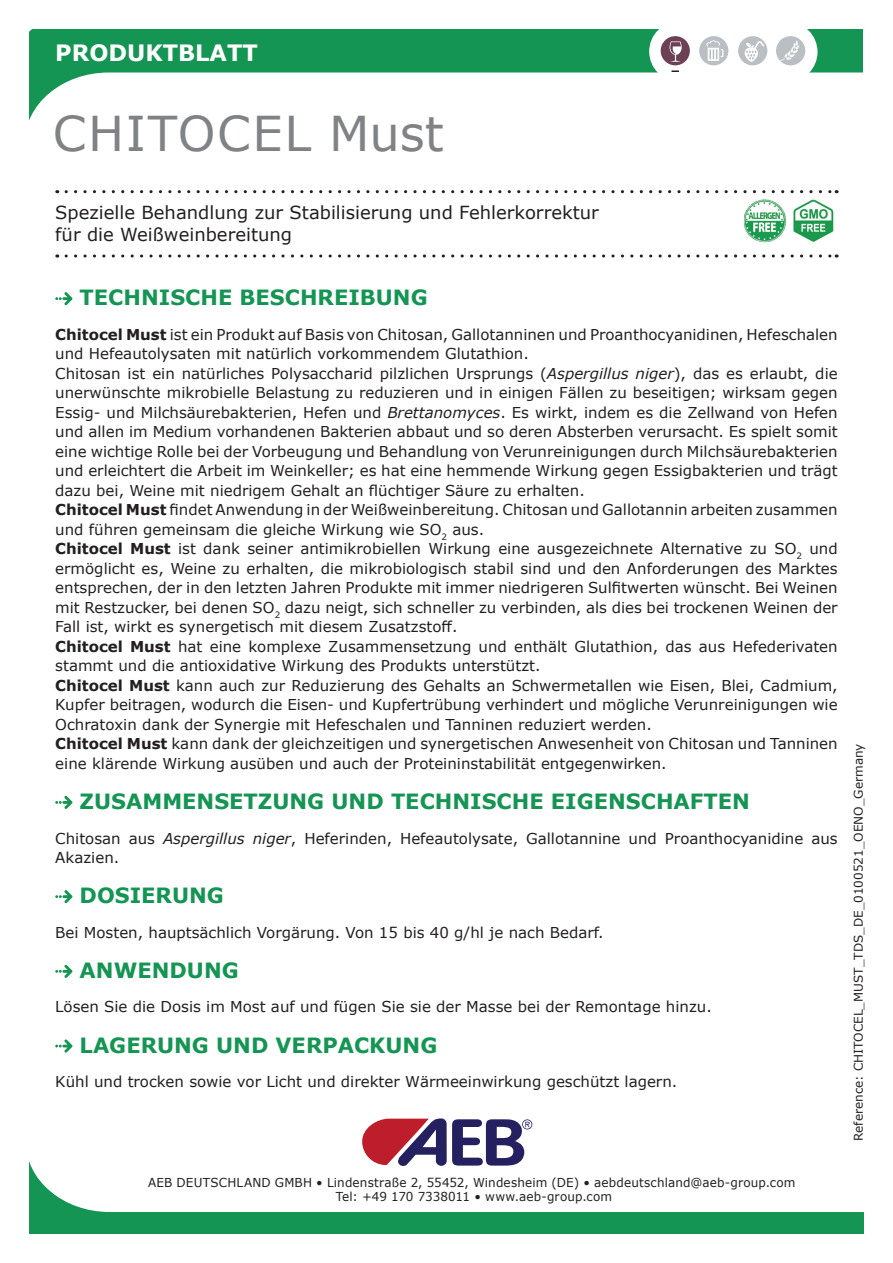
<style>
.page{position:relative;width:893px;height:1263px;background:#fff}
.page>*{position:absolute;margin:0;border:0;box-sizing:border-box;transform-origin:0 0}
.t1{font:48px "Verdana";letter-spacing:.035em;color:#808285}
.t2{font:700 22.5px "Verdana";color:#fff}
.t3{font:700 21px "Verdana";color:#159553}
.t4{font:18px/21.6px "Verdana";color:#231f20}
.t5{font:15px/19.5px "Verdana";color:#231f20}
.t6{font:12.3px/14.9px "Verdana";letter-spacing:.01em;color:#231f20;text-align:center}
.t7{font:12px "Verdana";color:#231f20}
.s1{font-weight:700}
.s2{font-style:italic}
</style>
<div class="page">
<svg style="left:30px;top:1164px;width:834px;height:69px"></svg>
<svg style="left:66px;top:190px;width:771px;height:3px"></svg>
<svg style="left:66px;top:254px;width:771px;height:4px"></svg>
<svg style="left:29px;top:30px;width:834px;height:91px"></svg>
<svg style="left:649px;top:21px;width:167px;height:61px"></svg>
<div style="left:650px;top:22px;width:167px;height:60px;background:#fff;border-radius:30px"></div>
<svg style="left:671px;top:70px;width:8px;height:2px"></svg>
<div style="left:776px;top:36px;width:29px;height:29px;background:#babfc3;border-radius:50%"></div>
<svg style="left:780px;top:40px;width:20px;height:21px"></svg>
<div style="left:738px;top:36px;width:29px;height:29px;background:#babfc3;border-radius:50%"></div>
<div style="left:661px;top:36px;width:29px;height:29px;background:#6c4156;border-radius:50%"></div>
<div style="left:699px;top:36px;width:29px;height:29px;background:#babfc3;border-radius:50%"></div>
<svg style="left:706px;top:40px;width:17px;height:21px"></svg>
<svg style="left:670px;top:41px;width:12px;height:21px"></svg>
<svg style="left:745px;top:41px;width:20px;height:21px"></svg>
<svg style="left:362px;top:1118px;width:170px;height:48px"></svg>
<svg style="left:55px;top:292px;width:17px;height:13px"></svg>
<svg style="left:55px;top:796px;width:17px;height:13px"></svg>
<svg style="left:55px;top:890px;width:17px;height:13px"></svg>
<svg style="left:55px;top:965px;width:17px;height:13px"></svg>
<svg style="left:55px;top:1039px;width:17px;height:13px"></svg>
<img style="left:744px;top:200px;width:90px;height:43px">
<h2 class="t2" style="left:55px;top:37px;width:204px">PRODUKTBLATT</h2>
<h1 class="t1" style="left:53px;top:101px;width:392px">CHITOCEL Must</h1>
<p class="t4" style="left:55px;top:202px;width:545px">Spezielle Behandlung zur Stabilisierung und Fehlerkorrektur für die Weißweinbereitung</p>
<h3 class="t3" style="left:80px;top:283px;width:350px">TECHNISCHE BESCHREIBUNG</h3>
<p class="t5" style="left:55px;top:324px;width:784px"><span class="s1">Chitocel Must</span> ist ein Produkt auf Basis von Chitosan, Gallotanninen und Proanthocyanidinen, Hefeschalen und Hefeautolysaten mit natürlich vorkommendem Glutathion.<br>Chitosan ist ein natürliches Polysaccharid pilzlichen Ursprungs (<span class="s2">Aspergillus niger</span>), das es erlaubt, die unerwünschte mikrobielle Belastung zu reduzieren und in einigen Fällen zu beseitigen; wirksam gegen Essig- und Milchsäurebakterien, Hefen und <span class="s2">Brettanomyces</span>. Es wirkt, indem es die Zellwand von Hefen und allen im Medium vorhandenen Bakterien abbaut und so deren Absterben verursacht. Es spielt somit eine wichtige Rolle bei der Vorbeugung und Behandlung von Verunreinigungen durch Milchsäurebakterien und erleichtert die Arbeit im Weinkeller; es hat eine hemmende Wirkung gegen Essigbakterien und trägt dazu bei, Weine mit niedrigem Gehalt an flüchtiger Säure zu erhalten.<br><span class="s1">Chitocel Must</span> findet Anwendung in der Weißweinbereitung. Chitosan und Gallotannin arbeiten zusammen und führen gemeinsam die gleiche Wirkung wie SO<sub>2</sub> aus.<br><span class="s1">Chitocel Must</span> ist dank seiner antimikrobiellen Wirkung eine ausgezeichnete Alternative zu SO<sub>2</sub> und ermöglicht es, Weine zu erhalten, die mikrobiologisch stabil sind und den Anforderungen des Marktes entsprechen, der in den letzten Jahren Produkte mit immer niedrigeren Sulfitwerten wünscht. Bei Weinen mit Restzucker, bei denen SO<sub>2</sub> dazu neigt, sich schneller zu verbinden, als dies bei trockenen Weinen der Fall ist, wirkt es synergetisch mit diesem Zusatzstoff.<br><span class="s1">Chitocel Must</span> hat eine komplexe Zusammensetzung und enthält Glutathion, das aus Hefederivaten stammt und die antioxidative Wirkung des Produkts unterstützt.<br><span class="s1">Chitocel Must</span> kann auch zur Reduzierung des Gehalts an Schwermetallen wie Eisen, Blei, Cadmium, Kupfer beitragen, wodurch die Eisen- und Kupfertrübung verhindert und mögliche Verunreinigungen wie Ochratoxin dank der Synergie mit Hefeschalen und Tanninen reduziert werden.<br><span class="s1">Chitocel Must</span> kann dank der gleichzeitigen und synergetischen Anwesenheit von Chitosan und Tanninen eine klärende Wirkung ausüben und auch der Proteininstabilität entgegenwirken.</p>
<h3 class="t3" style="left:80px;top:786px;width:672px">ZUSAMMENSETZUNG UND TECHNISCHE EIGENSCHAFTEN</h3>
<p class="t5" style="left:55px;top:828px;width:784px">Chitosan aus <span class="s2">Aspergillus niger</span>, Heferinden, Hefeautolysate, Gallotannine und Proanthocyanidine aus<br>Akazien.</p>
<h3 class="t3" style="left:80px;top:881px;width:146px">DOSIERUNG</h3>
<p class="t5" style="left:55px;top:922px;width:550px">Bei Mosten, hauptsächlich Vorgärung. Von 15 bis 40 g/hl je nach Bedarf.</p>
<h3 class="t3" style="left:80px;top:955px;width:161px">ANWENDUNG</h3>
<p class="t5" style="left:55px;top:997px;width:658px">Lösen Sie die Dosis im Most auf und fügen Sie sie der Masse bei der Remontage hinzu.</p>
<h3 class="t3" style="left:80px;top:1030px;width:359px">LAGERUNG UND VERPACKUNG</h3>
<p class="t5" style="left:55px;top:1072px;width:624px">Kühl und trocken sowie vor Licht und direkter Wärmeeinwirkung geschützt lagern.</p>
<p class="t6" style="left:148px;top:1174px;width:649px">AEB DEUTSCHLAND GMBH • Lindenstraße 2, 55452, Windesheim (DE) • aebdeutschland@aeb-group.com<br>Tel: +49 170 7338011 • www.aeb-group.com</p>
<p class="t7" style="left:850px;top:1141px;width:398px;rotate:-90deg">Reference: CHITOCEL_MUST_TDS_DE_0100521_OENO_Germany</p>
</div>
